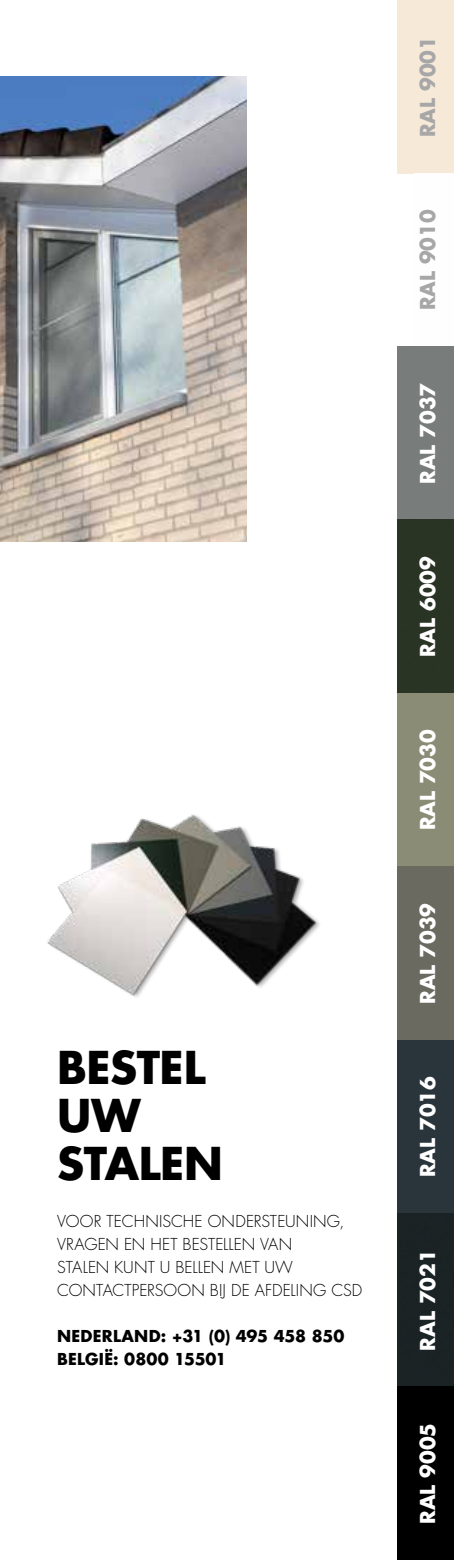
<style>
.page{position:relative;width:454px;height:1560px;background:#fff}
.page>*{position:absolute;margin:0;border:0;box-sizing:border-box;transform-origin:0 0}
.t1{font:700 44px/48px "Futura Std";letter-spacing:-.01em;color:#000}
.t2{font:700 20px "Futura Std";letter-spacing:-.005em;color:#fff}
.t3{font:700 20px "Futura Std";color:#a7a7a8}
.t4{font:300 16px/23px "Futura Std";letter-spacing:.01em;color:#000}
.t5{font:700 16px/23px "Futura Std";letter-spacing:.005em;color:#000}
</style>
<div class="page">
<img style="left:0;top:76px;width:246px;height:466px">
<img style="left:47px;top:814px;width:273px;height:183px">
<img style="left:397px;top:346px;width:57px;height:1213px">
<h1 class="t1" style="left:57px;top:1043px;width:167px">BESTEL<br>UW<br>STALEN</h1>
<p class="t4" style="left:57px;top:1209px;width:306px">VOOR TECHNISCHE ONDERSTEUNING,<br>VRAGEN EN HET BESTELLEN VAN<br>STALEN KUNT U BELLEN MET UW<br>CONTACTPERSOON BIJ DE AFDELING CSD</p>
<p class="t5" style="left:57px;top:1323px;width:288px">NEDERLAND: +31 (0) 495 458 850<br>BELGIË: 0800 15501</p>
<p class="t3" style="left:414px;top:137px;width:102px;rotate:-90deg">RAL 9001</p>
<p class="t3" style="left:414px;top:310px;width:102px;rotate:-90deg">RAL 9010</p>
<p class="t2" style="left:414px;top:484px;width:102px;rotate:-90deg">RAL 7037</p>
<p class="t2" style="left:414px;top:657px;width:102px;rotate:-90deg">RAL 6009</p>
<p class="t2" style="left:414px;top:830px;width:102px;rotate:-90deg">RAL 7030</p>
<p class="t2" style="left:414px;top:1003px;width:102px;rotate:-90deg">RAL 7039</p>
<p class="t2" style="left:414px;top:1176px;width:102px;rotate:-90deg">RAL 7016</p>
<p class="t2" style="left:414px;top:1350px;width:102px;rotate:-90deg">RAL 7021</p>
<p class="t2" style="left:414px;top:1523px;width:102px;rotate:-90deg">RAL 9005</p>
</div>
